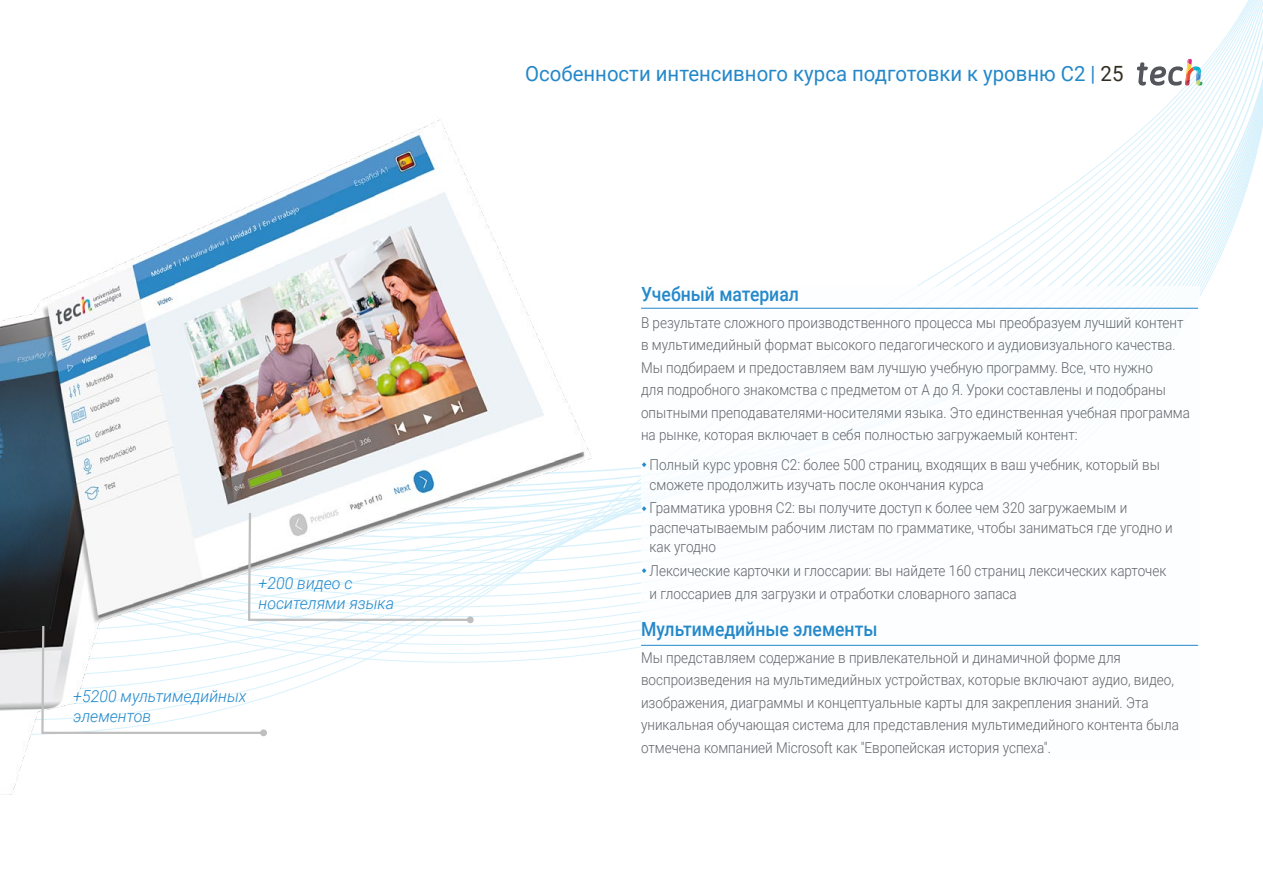
<style>
.page{position:relative;width:1263px;height:893px;background:#fff}
.page>*{position:absolute;margin:0;border:0;box-sizing:border-box;transform-origin:0 0}
.t1{font:21px "Roboto";color:#2488c9}
.t2{font:500 19.5px "Roboto";color:#2488c9;scale:.9 1}
.t3{font:italic 300 16.5px/19.5px "Roboto";color:#2488c9}
.t4{font:300 15px/22.5px "Roboto";color:#61646a;scale:.9 1}
.s1{color:#312e20}
</style>
<div class="page">
<svg style="left:595px;top:0;width:668px;height:654px"></svg>
<div style="left:641px;top:286px;width:558px;height:474px;background:#fcfeff"></div>
<hr style="left:641px;top:308px;width:557px;height:1px;background:#2488c9">
<hr style="left:641px;top:645px;width:557px;height:1px;background:#2488c9">
<img style="left:0;top:119px;width:595px;height:676px">
<svg style="left:40px;top:511px;width:432px;height:224px"></svg>
<div style="left:260px;top:729px;width:7px;height:7px;background:#bfbfbf;border-radius:50%"></div>
<p class="t3" style="left:259px;top:573px;width:137px">+200 видео с носителями языка</p>
<p class="t3" style="left:73px;top:686px;width:175px">+5200 мультимедийных элементов</p>
<h1 class="t1" style="left:525px;top:59px;width:600px">Особенности интенсивного курса подготовки к уровню C2 | <span class="s1">25</span></h1>
<h2 class="t2" style="left:641px;top:280px;width:177px">Учебный материал</h2>
<p class="t4" style="left:641px;top:310px;width:611px">В результате сложного производственного процесса мы преобразуем лучший контент в мультимедийный формат высокого педагогического и аудиовизуального качества.<br>Мы подбираем и предоставляем вам лучшую учебную программу. Все, что нужно<br>для подробного знакомства с предметом от А до Я. Уроки составлены и подобраны опытными преподавателями-носителями языка. Это единственная учебная программа на рынке, которая включает в себя полностью загружаемый контент:</p>
<p class="t4" style="left:649px;top:454px;width:568px;line-height:19.5px">Полный курс уровня С2: более 500 страниц, входящих в ваш учебник, который вы сможете продолжить изучать после окончания курса</p>
<p class="t4" style="left:649px;top:498px;width:583px;line-height:19.5px">Грамматика уровня C2: вы получите доступ к более чем 320 загружаемым и распечатываемым рабочим листам по грамматике, чтобы заниматься где угодно и как угодно</p>
<p class="t4" style="left:649px;top:559px;width:576px">Лексические карточки и глоссарии: вы найдете 160 страниц лексических карточек и глоссариев для загрузки и отработки словарного запаса</p>
<h2 class="t2" style="left:641px;top:616px;width:264px">Мультимедийные элементы</h2>
<p class="t4" style="left:641px;top:646px;width:599px">Мы представляем содержание в привлекательной и динамичной форме для воспроизведения на мультимедийных устройствах, которые включают аудио, видео, изображения, диаграммы и концептуальные карты для закрепления знаний. Эта уникальная обучающая система для представления мультимедийного контента была отмечена компанией Microsoft как "Европейская история успеха".</p>
</div>
